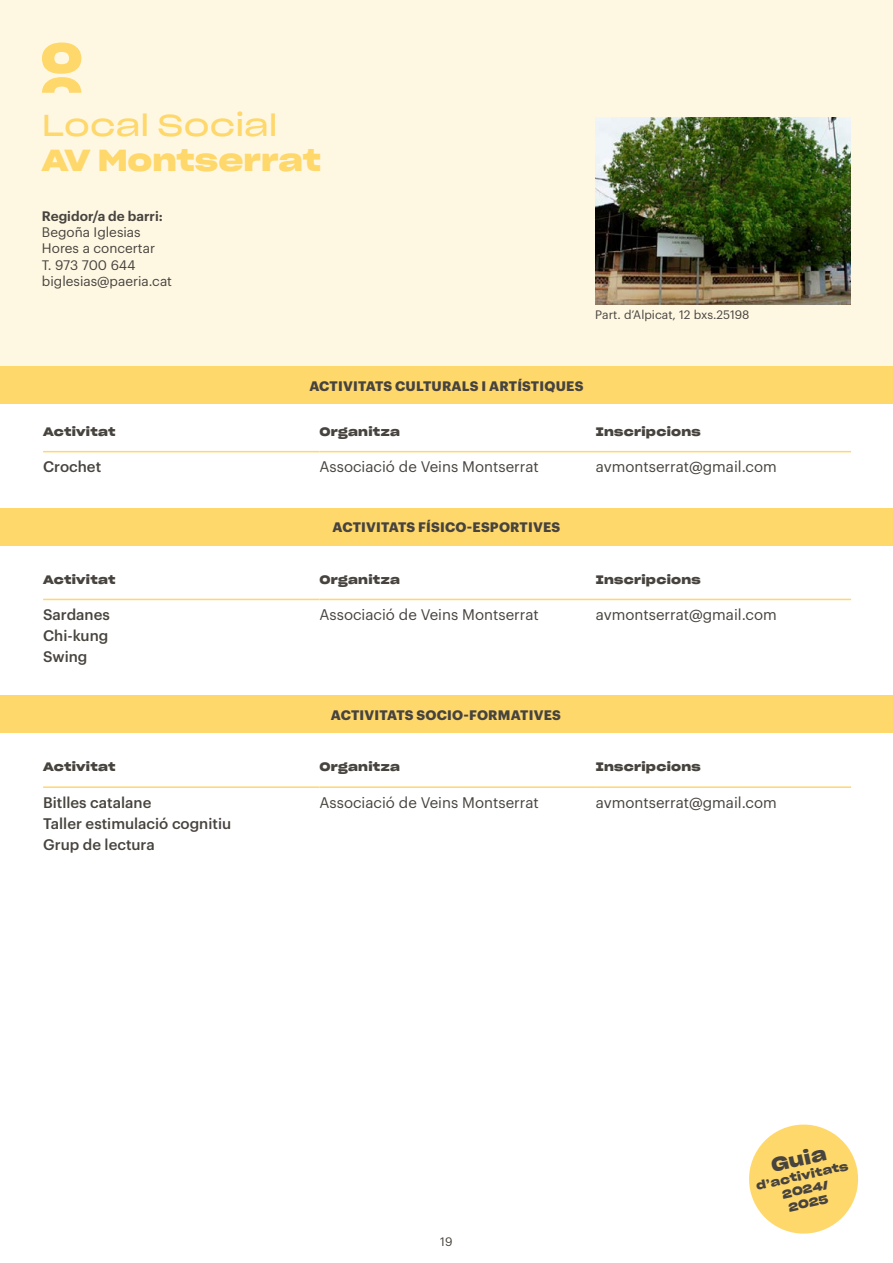
<style>
.page{position:relative;width:893px;height:1263px;background:#fff}
.page>*{position:absolute;margin:0;border:0;box-sizing:border-box;transform-origin:0 0}
.t1{font:29.7px "Sharp Grotesk Sm Bold 25";letter-spacing:-.005em;color:#ffd86c}
.t2{font:29.7px "Sharp Grotesk Book 25";letter-spacing:.005em;color:#ffd86c}
.t3{font:18.9px "Sharp Grotesk Sm Bold 25";color:#47433e}
.t4{font:15px "Graphik";color:#47433e}
.t5{font:500 15px/21px "Graphik";color:#47433e;text-align:justify}
.t6{font:700 13.5px "Graphik";letter-spacing:.015em;color:#47433e}
.t7{font:13.5px/16.2px "Graphik";color:#47433e}
.t8{font:600 13.5px "Graphik";color:#47433e}
.t9{font:12px "Sharp Grotesk Sm Bold 25";letter-spacing:.02em;color:#47433e}
.t10{font:12px "Graphik";color:#47433e}
.t11{font:11.7px/14.1px "Sharp Grotesk Sm Bold 25";color:#47433e;text-align:center}
</style>
<div class="page">
<svg style="left:749px;top:1124px;width:110px;height:110px"></svg>
<div style="left:0;top:0;width:893px;height:366px;background:#fef8e3"></div>
<img style="left:595px;top:118px;width:255px;height:186px">
<div style="left:0;top:366px;width:893px;height:38px;background:#ffd86c"></div>
<div style="left:0;top:509px;width:892px;height:37px;background:#ffd86c"></div>
<div style="left:0;top:696px;width:892px;height:37px;background:#ffd86c"></div>
<svg style="left:42px;top:43px;width:39px;height:50px"></svg>
<hr style="left:43px;top:451px;width:277px;height:1px;background:#ffd86c">
<hr style="left:320px;top:451px;width:276px;height:1px;background:#ffd86c">
<hr style="left:596px;top:451px;width:255px;height:1px;background:#ffd86c">
<hr style="left:43px;top:599px;width:277px;height:1px;background:#ffd86c">
<hr style="left:320px;top:599px;width:276px;height:1px;background:#ffd86c">
<hr style="left:596px;top:599px;width:255px;height:1px;background:#ffd86c">
<hr style="left:43px;top:786px;width:277px;height:2px;background:#ffd86c">
<hr style="left:320px;top:786px;width:276px;height:2px;background:#ffd86c">
<hr style="left:596px;top:786px;width:255px;height:2px;background:#ffd86c">
<h1 class="t2" style="left:42px;top:99px;width:237px">Local Social</h1>
<h1 class="t1" style="left:42px;top:134px;width:281px">AV Montserrat</h1>
<p class="t8" style="left:42px;top:206px;width:122px">Regidor/a de barri:</p>
<p class="t7" style="left:42px;top:223px;width:132px">Begoña Iglesias<br>Hores a concertar<br>T. 973 700 644 biglesias@paeria.cat</p>
<p class="t10" style="left:595px;top:306px;width:156px">Part. d’Alpicat, 12 bxs.25198</p>
<p class="t6" style="left:309px;top:375px;width:275px">ACTIVITATS CULTURALS I ARTÍSTIQUES</p>
<p class="t9" style="left:43px;top:421px;width:74px">Activitat</p>
<p class="t9" style="left:320px;top:421px;width:82px">Organitza</p>
<p class="t9" style="left:596px;top:421px;width:106px">Inscripcions</p>
<p class="t5" style="left:43px;top:455px;width:60px">Crochet</p>
<p class="t4" style="left:320px;top:456px;width:221px">Associació de Veins Montserrat</p>
<p class="t4" style="left:596px;top:456px;width:182px">avmontserrat@gmail.com</p>
<p class="t6" style="left:333px;top:517px;width:229px">ACTIVITATS FÍSICO-ESPORTIVES</p>
<p class="t9" style="left:43px;top:569px;width:74px">Activitat</p>
<p class="t9" style="left:320px;top:569px;width:82px">Organitza</p>
<p class="t9" style="left:596px;top:569px;width:106px">Inscripcions</p>
<p class="t5" style="left:43px;top:603px;width:68px">Sardanes Chi-kung Swing</p>
<p class="t4" style="left:320px;top:603px;width:221px">Associació de Veins Montserrat</p>
<p class="t4" style="left:596px;top:603px;width:182px">avmontserrat@gmail.com</p>
<p class="t6" style="left:331px;top:704px;width:231px">ACTIVITATS SOCIO-FORMATIVES</p>
<p class="t9" style="left:43px;top:756px;width:74px">Activitat</p>
<p class="t9" style="left:320px;top:756px;width:82px">Organitza</p>
<p class="t9" style="left:596px;top:756px;width:106px">Inscripcions</p>
<p class="t5" style="left:43px;top:791px;width:190px;text-align:left">Bitlles catalane<br>Taller estimulació cognitiu<br>Grup de lectura</p>
<p class="t4" style="left:320px;top:791px;width:221px">Associació de Veins Montserrat</p>
<p class="t4" style="left:596px;top:791px;width:182px">avmontserrat@gmail.com</p>
<p class="t10" style="left:440px;top:1233px;width:14px">19</p>
<p class="t3" style="left:768px;top:1149px;width:58px;rotate:-12deg">Guia</p>
<p class="t11" style="left:755px;top:1178px;width:95px;rotate:-12deg">d’activitats<br>2024/<br>2025</p>
</div>
